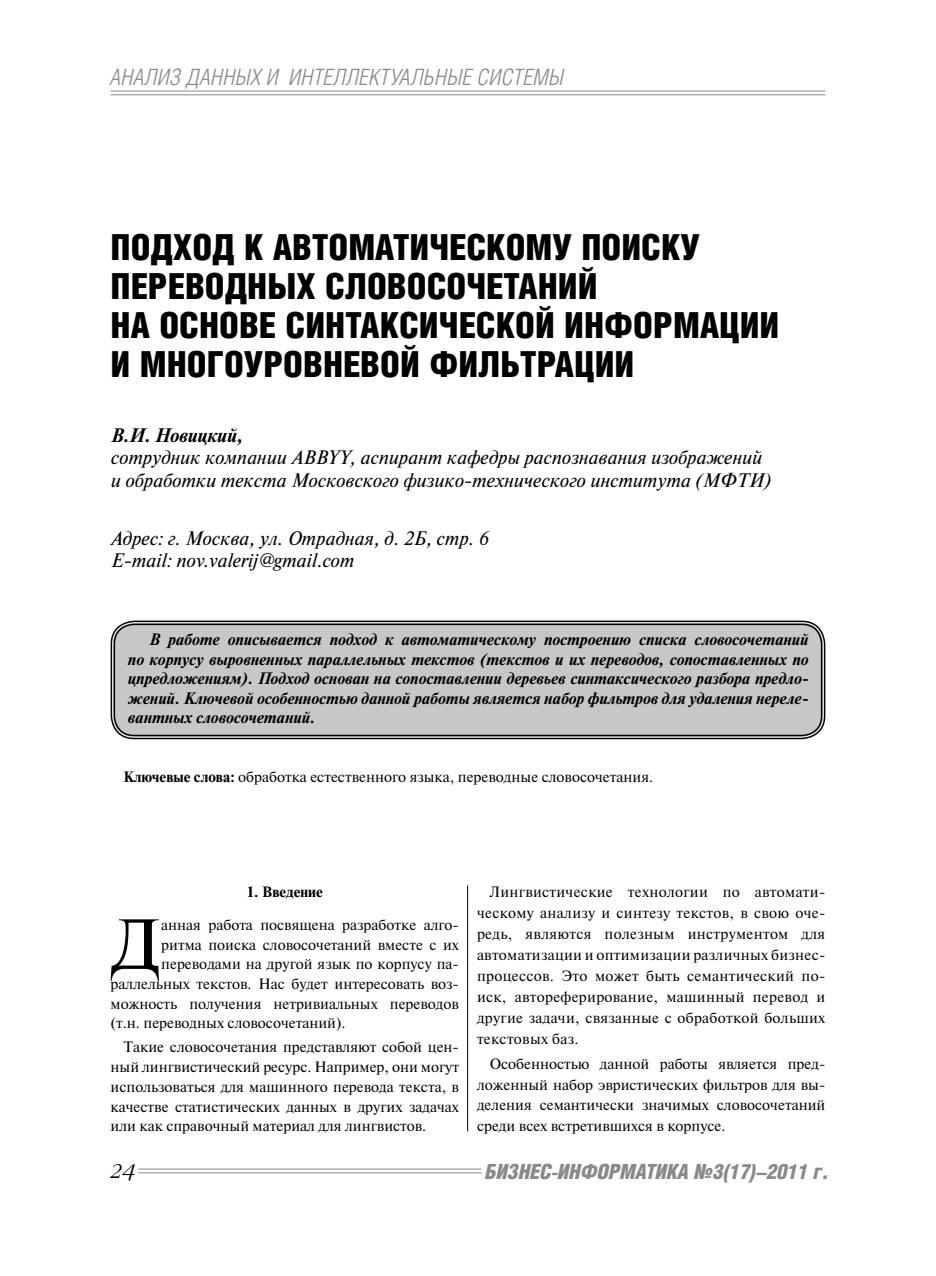
<style>
.page{position:relative;width:936px;height:1276px;background:#fff}
.page>*{position:absolute;margin:0;border:0;box-sizing:border-box;transform-origin:0 0}
.t1{font:70.65px "Newton C";color:#000}
.t2{font:900 36px/39px "Helios Cond";color:#000}
.t3{font:italic 300 22.5px "Helios Cond";letter-spacing:.01em;color:#898989}
.t4{font:italic 900 21px "Helios Cond";letter-spacing:-.01em;color:#898989}
.t5{font:italic 19.5px/22.5px "Newton C";color:#000}
.t6{font:italic 700 19.5px "Newton C";color:#000}
.t7{font:italic 300 19.5px "Garamond C";color:#000}
.t8{font:italic 700 16.5px/19.5px "Newton C";color:#000;text-align:justify}
.t9{font:15px/20.9px "Newton C";color:#000;text-align:justify}
.t10{font:700 15px "Newton C";color:#000}
.s1{font-weight:700}
</style>
<div class="page">
<hr style="left:111px;top:91px;width:714px;height:1px;background:#898989">
<hr style="left:111px;top:94px;width:714px;height:1px;background:#898989">
<hr style="left:138px;top:1168px;width:343px;height:1px;background:#898989">
<hr style="left:138px;top:1172px;width:343px;height:1px;background:#898989">
<div style="left:113px;top:623px;width:710px;height:114px;background:#c7c7c7;border-radius:21px"></div>
<div style="left:111px;top:620px;width:714px;height:119px;border:1px solid #000;border-radius:23px"></div>
<div style="left:114px;top:623px;width:708px;height:113px;border:1px solid #000;border-radius:20px"></div>
<hr style="left:467px;top:885px;width:1px;height:246px;background:#000">
<h3 class="t3" style="left:111px;top:69px;width:454px">АНАЛИЗ ДАННЫХ И ИНТЕЛЛЕКТУАЛЬНЫЕ СИСТЕМЫ</h3>
<h2 class="t2" style="left:111px;top:231px;width:670px">ПОДХОД К АВТОМАТИЧЕСКОМУ ПОИСКУ<br>ПЕРЕВОДНЫХ СЛОВОСОЧЕТАНИЙ<br>НА ОСНОВЕ СИНТАКСИЧЕСКОЙ ИНФОРМАЦИИ<br>И МНОГОУРОВНЕВОЙ ФИЛЬТРАЦИИ</h2>
<h3 class="t6" style="left:111px;top:428px;width:133px">В.И. Новицкий,</h3>
<h3 class="t5" style="left:111px;top:448px;width:661px">сотрудник компании ABBYY, аспирант кафедры распознавания изображений и обработки текста Московского физико-технического института (МФТИ)</h3>
<h3 class="t5" style="left:111px;top:528px;width:379px">Адрес: г. Москва, ул. Отрадная, д. 2Б, стр. 6<br>E-mail: nov.valerij@gmail.com</h3>
<p class="t8" style="left:128px;top:631px;width:682px;text-indent:21px">В работе описывается подход к автоматическому построению списка словосочетаний по корпусу выровненных параллельных текстов (текстов и их переводов, сопоставленных по цпредложениям). Подход основан на сопоставлении деревьев синтаксического разбора предло&shy;жений. Ключевой особенностью данной работы является набор фильтров для удаления нереле&shy;вантных словосочетаний.</p>
<p class="t9" style="left:123px;top:767px;width:531px"><span class="s1">Ключевые слова:</span> обработка естественного языка, переводные словосочетания.</p>
<p class="t10" style="left:246px;top:886px;width:78px">1. Введение</p>
<h1 class="t1" style="left:111px;top:919px;width:51px">Д</h1>
<p class="t9" style="left:161px;top:915px;width:299px">анная работа посвящена разработке алго-</p>
<p class="t9" style="left:161px;top:935px;width:299px">ритма поиска словосочетаний вместе с их</p>
<p class="t9" style="left:161px;top:955px;width:299px">переводами на другой язык по корпусу па-</p>
<p class="t9" style="left:111px;top:974px;width:350px">раллельных текстов. Нас будет интересовать воз-</p>
<p class="t9" style="left:111px;top:994px;width:350px">можность получения нетривиальных переводов</p>
<p class="t9" style="left:111px;top:1014px;width:236px">(т.н. переводных словосочетаний).</p>
<p class="t9" style="left:111px;top:1038px;width:350px;line-height:19.6px;text-indent:13px">Такие словосочетания представляют собой цен&shy;ный лингвистический ресурс. Например, они могут использоваться для машинного перевода текста, в качестве статистических данных в других задачах или как справочный материал для лингвистов.</p>
<p class="t9" style="left:477px;top:883px;width:350px;text-indent:13px">Лингвистические технологии по автомати&shy;ческому анализу и синтезу текстов, в свою оче&shy;редь, являются полезным инструментом для автоматизации и оптимизации различных бизнес&shy;процессов. Это может быть семантический по&shy;иск, автореферирование, машинный перевод и другие задачи, связанные с обработкой больших текстовых баз.</p>
<p class="t9" style="left:477px;top:1054px;width:350px;text-indent:13px">Особенностью данной работы является пред&shy;ложенный набор эвристических фильтров для вы&shy;деления семантически значимых словосочетаний среди всех встретившихся в корпусе.</p>
<h3 class="t7" style="left:111px;top:1163px;width:27px">24</h3>
<h3 class="t4" style="left:485px;top:1164px;width:345px">БИЗНЕС-ИНФОРМАТИКА №3(17)–2011 г.</h3>
</div>
